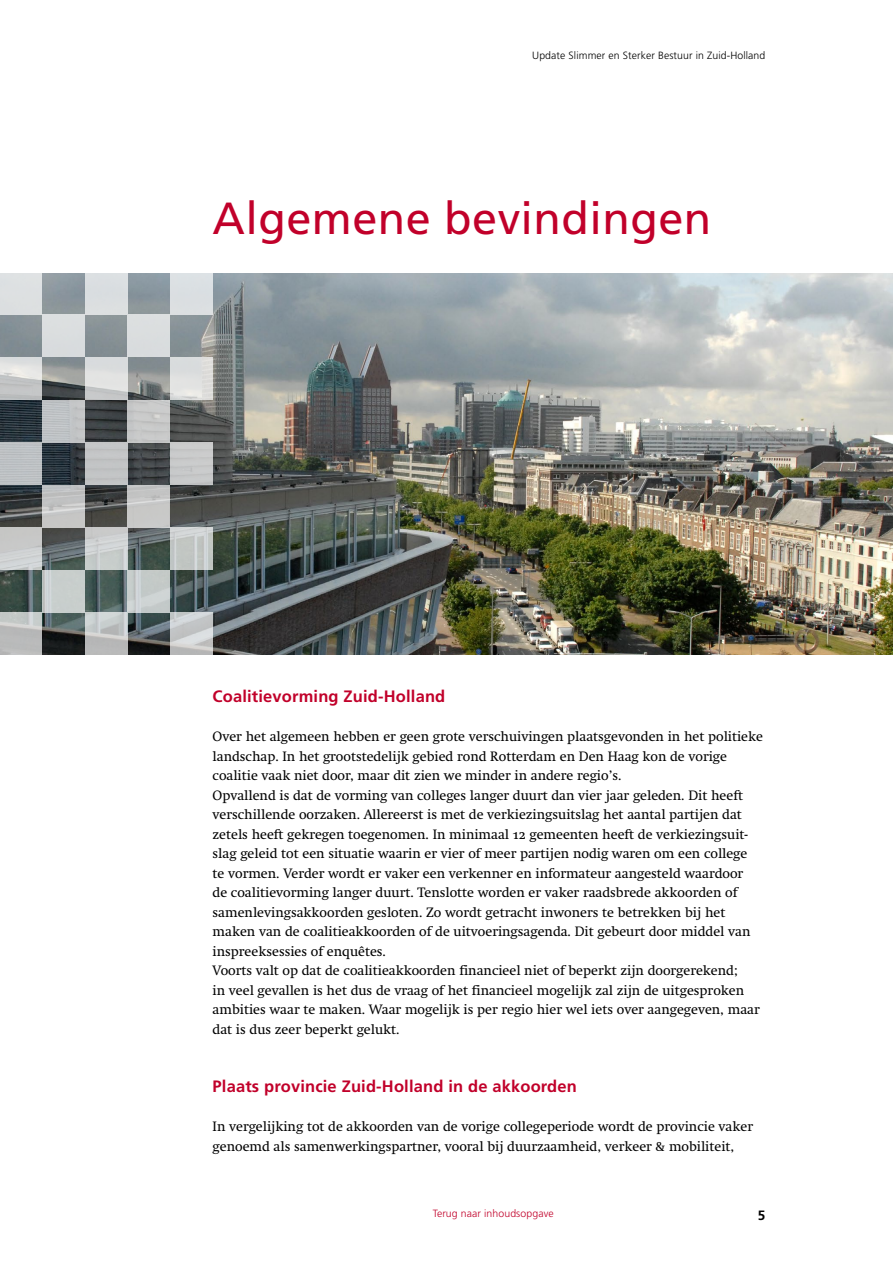
<style>
.page{position:relative;width:893px;height:1263px;background:#fff}
.page>*{position:absolute;margin:0;border:0;box-sizing:border-box;transform-origin:0 0}
.t1{font:45px "Frutiger LT Std";letter-spacing:.01em;color:#c1002a}
.t2{font:700 16.5px "Frutiger LT Std";letter-spacing:.01em;color:#c1002a}
.t3{font:13.5px/19.5px "Swift Os F";color:#000}
.t4{font:700 13.5px "Frutiger LT Std";color:#000}
.t5{font:300 10.5px "Frutiger LT Std";letter-spacing:.01em;color:#000}
.t6{font:300 10.5px "Frutiger LT Std";letter-spacing:.01em;color:#c1002a}
</style>
<div class="page">
<img style="left:0;top:273px;width:893px;height:382px">
<div style="left:0;top:273px;width:42px;height:42px;background:#dde0e1"></div>
<div style="left:85px;top:273px;width:42px;height:42px;background:#dbdee0"></div>
<div style="left:170px;top:273px;width:43px;height:42px;background:#dbdfe2"></div>
<div style="left:42px;top:315px;width:43px;height:42px;background:#daddde"></div>
<div style="left:127px;top:315px;width:43px;height:42px;background:#daddde"></div>
<svg style="left:0;top:357px;width:42px;height:43px;background:#d0d1d1"></svg>
<svg style="left:85px;top:357px;width:42px;height:43px;background:#d7d9d9"></svg>
<svg style="left:170px;top:357px;width:43px;height:43px;background:#dedede"></svg>
<div style="left:42px;top:400px;width:43px;height:42px;background:#c0c3c5"></div>
<div style="left:127px;top:400px;width:43px;height:42px;background:#c8c9c9"></div>
<div style="left:0;top:442px;width:42px;height:43px;background:#bdc1c4"></div>
<div style="left:85px;top:442px;width:42px;height:43px;background:#c2c4c5"></div>
<div style="left:170px;top:442px;width:43px;height:43px;background:#c8caca"></div>
<svg style="left:42px;top:485px;width:43px;height:42px;background:#c4c4c4"></svg>
<div style="left:127px;top:485px;width:43px;height:42px;background:#c8c8c7"></div>
<div style="left:0;top:527px;width:42px;height:43px;background:linear-gradient(to right,#cacccc,#cccece)"></div>
<div style="left:85px;top:527px;width:42px;height:43px;background:linear-gradient(to right,#c9cccc,#cdd0d0)"></div>
<svg style="left:170px;top:527px;width:43px;height:43px;background:#c6cbc9"></svg>
<div style="left:42px;top:570px;width:43px;height:42px;background:linear-gradient(to right,#caced0,#c8cfcb)"></div>
<div style="left:127px;top:570px;width:43px;height:42px;background:linear-gradient(to right,#c9cecf,#c6ccca)"></div>
<svg style="left:0;top:612px;width:42px;height:43px;background:#bec0c0"></svg>
<svg style="left:85px;top:612px;width:42px;height:43px;background:#c1c4c4"></svg>
<svg style="left:170px;top:612px;width:43px;height:43px;background:#c8cacb"></svg>
<p class="t5" style="left:532px;top:49px;width:235px">Update Slimmer en Sterker Bestuur in Zuid-Holland</p>
<h1 class="t1" style="left:213px;top:192px;width:500px">Algemene bevindingen</h1>
<p class="t2" style="left:213px;top:687px;width:234px">Coalitievorming Zuid-Holland</p>
<p class="t3" style="left:213px;top:727px;width:552px">Over het algemeen hebben er geen grote verschuivingen plaatsgevonden in het politieke landschap. In het grootstedelijk gebied rond Rotterdam en Den Haag kon de vorige coalitie vaak niet door, maar dit zien we minder in andere regio’s.<br>Opvallend is dat de vorming van colleges langer duurt dan vier jaar geleden. Dit heeft verschillende oorzaken. Allereerst is met de verkiezingsuitslag het aantal partijen dat zetels heeft gekregen toegenomen. In minimaal 12 gemeenten heeft de verkiezingsuit&shy;slag geleid tot een situatie waarin er vier of meer partijen nodig waren om een college<br>te vormen. Verder wordt er vaker een verkenner en informateur aangesteld waardoor<br>de coalitievorming langer duurt. Tenslotte worden er vaker raadsbrede akkoorden of samenlevingsakkoorden gesloten. Zo wordt getracht inwoners te betrekken bij het maken van de coalitieakkoorden of de uitvoeringsagenda. Dit gebeurt door middel van inspreeksessies of enquêtes.<br>Voorts valt op dat de coalitieakkoorden financieel niet of beperkt zijn doorgerekend;<br>in veel gevallen is het dus de vraag of het financieel mogelijk zal zijn de uitgesproken ambities waar te maken. Waar mogelijk is per regio hier wel iets over aangegeven, maar dat is dus zeer beperkt gelukt.</p>
<p class="t2" style="left:213px;top:1077px;width:366px">Plaats provincie Zuid-Holland in de akkoorden</p>
<p class="t3" style="left:213px;top:1117px;width:542px">In vergelijking tot de akkoorden van de vorige collegeperiode wordt de provincie vaker genoemd als samenwerkingspartner, vooral bij duurzaamheid, verkeer &amp; mobiliteit,</p>
<p class="t6" style="left:433px;top:1207px;width:122px">Terug naar inhoudsopgave</p>
<p class="t4" style="left:758px;top:1208px;width:9px">5</p>
</div>
